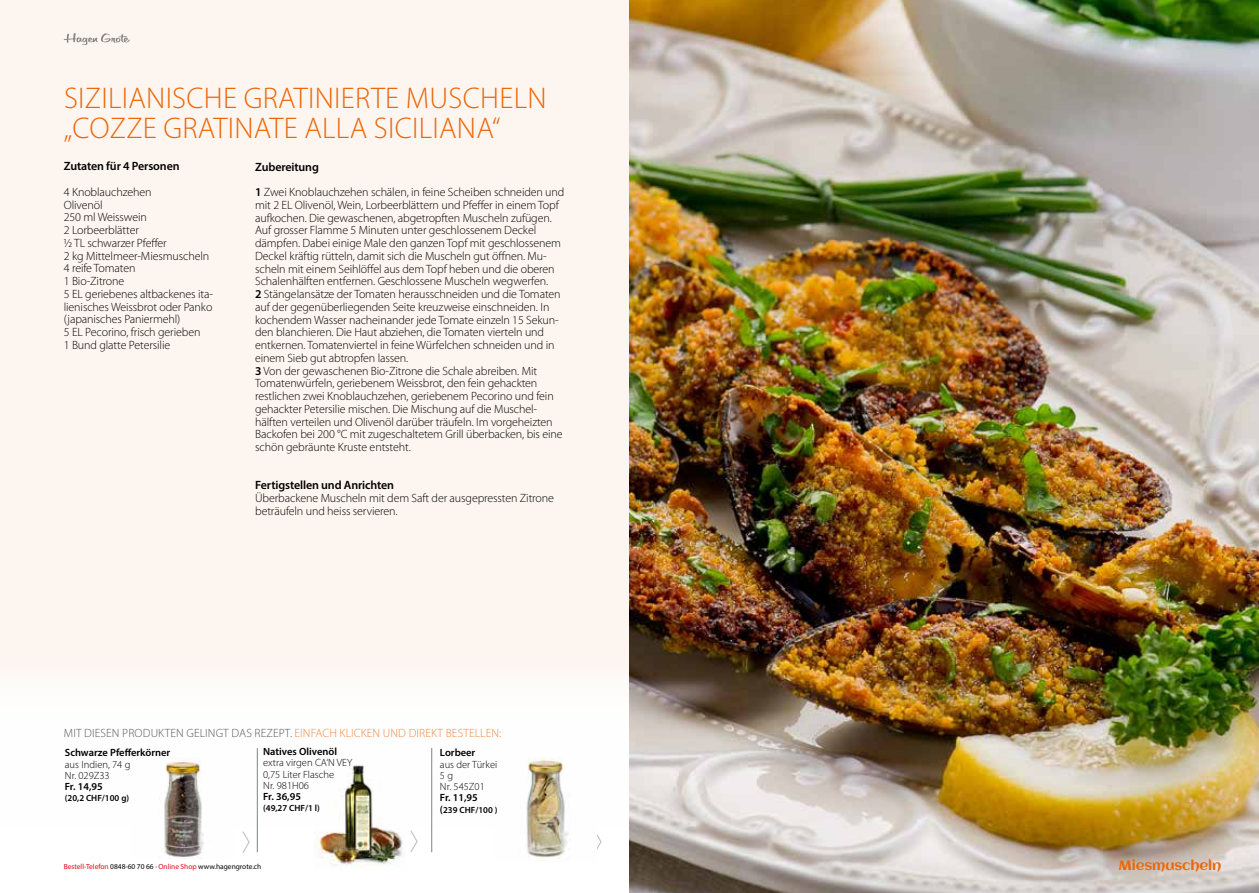
<style>
.page{position:relative;width:1259px;height:893px;background:#fff}
.page>*{position:absolute;margin:0;border:0;box-sizing:border-box;transform-origin:0 0}
.t1{font:300 30px/30px "Myriad Pro";letter-spacing:.01em;color:#ec6608}
.t2{font:13.5px "Aclonica";letter-spacing:-.01em;color:#ec6608}
.t3{font:300 12px/12.8px "Myriad Pro";letter-spacing:-.01em;color:#000}
.t4{font:300 12px "Myriad Pro";letter-spacing:.01em;color:#575756}
.t5{font:600 12px "Myriad Pro";letter-spacing:-.01em;color:#000}
.t6{font:300 10.5px/11.2px "Myriad Pro";color:#000}
.t7{font:600 10.5px "Myriad Pro";color:#000}
.t8{font:600 9px "Myriad Pro";color:#000}
.t9{font:7.35px "Myriad Pro";color:#000}
.s1{font-weight:600}
.s2{color:#f1873d}
.s3{font-size:10.5px}
.s4{color:#e30613}
</style>
<div class="page">
<div style="left:0;top:0;width:887px;height:893px;background:#fdf6f0"></div>
<div style="left:0;top:663px;width:1259px;height:230px;background:#fff"></div>
<hr style="left:257px;top:748px;width:1px;height:104px;background:#7d8386">
<hr style="left:431px;top:748px;width:1px;height:104px;background:#7d8386">
<svg style="left:597px;top:834px;width:5px;height:16px"></svg>
<svg style="left:410px;top:831px;width:8px;height:21px"></svg>
<svg style="left:242px;top:831px;width:8px;height:22px"></svg>
<img style="left:526px;top:758px;width:43px;height:103px">
<img style="left:629px;top:0;width:630px;height:893px">
<img style="left:164px;top:758px;width:40px;height:99px">
<img style="left:316px;top:762px;width:87px;height:105px">
<svg style="left:64px;top:33px;width:66px;height:12px"></svg>
<h1 class="t1" style="left:64px;top:82px;width:484px">SIZILIANISCHE GRATINIERTE MUSCHELN „COZZE GRATINATE ALLA SICILIANA“</h1>
<p class="t5" style="left:64px;top:159px;width:117px">Zutaten für 4 Personen</p>
<p class="t3" style="left:64px;top:185px;width:151px">4 Knoblauchzehen<br>Olivenöl<br>250 ml Weisswein<br>2 Lorbeerblätter<br>½ TL schwarzer Pfeffer<br>2 kg Mittelmeer-Miesmuscheln<br>4 reife Tomaten<br>1 Bio-Zitrone<br>5 EL geriebenes altbackenes ita&shy;lienisches Weissbrot oder Panko (japanisches Paniermehl)<br>5 EL Pecorino, frisch gerieben<br>1 Bund glatte Petersilie</p>
<p class="t3" style="left:255px;top:154px;width:311px;line-height:25.5px"><span class="s1">Zubereitung<br>1</span> Zwei Knoblauchzehen schälen, in feine Scheiben schneiden und</p>
<p class="t3" style="left:255px;top:198px;width:309px">mit 2 EL Olivenöl, Wein, Lorbeerblättern und Pfeffer in einem Topf aufkochen. Die gewaschenen, abgetropften Muscheln zufügen.<br>Auf grosser Flamme 5 Minuten unter geschlossenem Deckel dämpfen. Dabei einige Male den ganzen Topf mit geschlossenem Deckel kräftig rütteln, damit sich die Muscheln gut öffnen. Mu&shy;scheln mit einem Seihlöffel aus dem Topf heben und die oberen Schalenhälften entfernen. Geschlossene Muscheln wegwerfen.<br><span class="s1">2</span> Stängelansätze der Tomaten herausschneiden und die Tomaten auf der gegenüberliegenden Seite kreuzweise einschneiden. In kochendem Wasser nacheinander jede Tomate einzeln 15 Sekun&shy;den blanchieren. Die Haut abziehen, die Tomaten vierteln und entkernen. Tomatenviertel in feine Würfelchen schneiden und in einem Sieb gut abtropfen lassen.<br><span class="s1">3</span> Von der gewaschenen Bio-Zitrone die Schale abreiben. Mit Tomatenwürfeln, geriebenem Weissbrot, den fein gehackten restlichen zwei Knoblauchzehen, geriebenem Pecorino und fein gehackter Petersilie mischen. Die Mischung auf die Muschel&shy;hälften verteilen und Olivenöl darüber träufeln. Im vorgeheizten Backofen bei 200 °C mit zugeschaltetem Grill überbacken, bis eine schön gebräunte Kruste entsteht.</p>
<p class="t5" style="left:255px;top:478px;width:140px">Fertigstellen und Anrichten</p>
<p class="t3" style="left:255px;top:491px;width:300px">Überbackene Muscheln mit dem Saft der ausgepressten Zitrone beträufeln und heiss servieren.</p>
<p class="t4" style="left:64px;top:726px;width:439px">MIT DIESEN PRODUKTEN GELINGT DAS REZEPT. <span class="s2">EINFACH KLICKEN UND DIREKT BESTELLEN:</span></p>
<p class="t7" style="left:65px;top:746px;width:107px">Schwarze Pfefferkörner</p>
<p class="t6" style="left:65px;top:758px;width:67px">aus Indien, 74 g<br>Nr. 029Z33</p>
<p class="t7" style="left:65px;top:780px;width:39px">Fr. 14,95</p>
<p class="t8" style="left:65px;top:792px;width:66px">(20,2 CHF/100 g)</p>
<p class="t7" style="left:263px;top:745px;width:75px">Natives Olivenöl</p>
<p class="t6" style="left:263px;top:757px;width:91px">extra virgen CA‘N VEY<br>0,75 Liter Flasche<br>Nr. 981H06</p>
<p class="t7" style="left:263px;top:790px;width:39px">Fr. 36,95</p>
<p class="t8" style="left:263px;top:803px;width:58px">(49,27 CHF/1 l)</p>
<p class="t7" style="left:440px;top:746px;width:37px">Lorbeer</p>
<p class="t6" style="left:440px;top:758px;width:59px">aus der Türkei<br>5 g<br>Nr. 545Z01</p>
<p class="t7" style="left:440px;top:791px;width:39px">Fr. 11,95</p>
<p class="t8" style="left:440px;top:804px;width:59px"><span class="s3">(</span>239 CHF/100 )</p>
<p class="t9" style="left:64px;top:862px;width:199px"><span class="s4">Bestell-Telefon</span> 0848-60 70 66 · <span class="s4">Online Shop</span> www.hagengrote.ch</p>
<p class="t2" style="left:1118px;top:856px;width:104px">Miesmuscheln</p>
</div>
